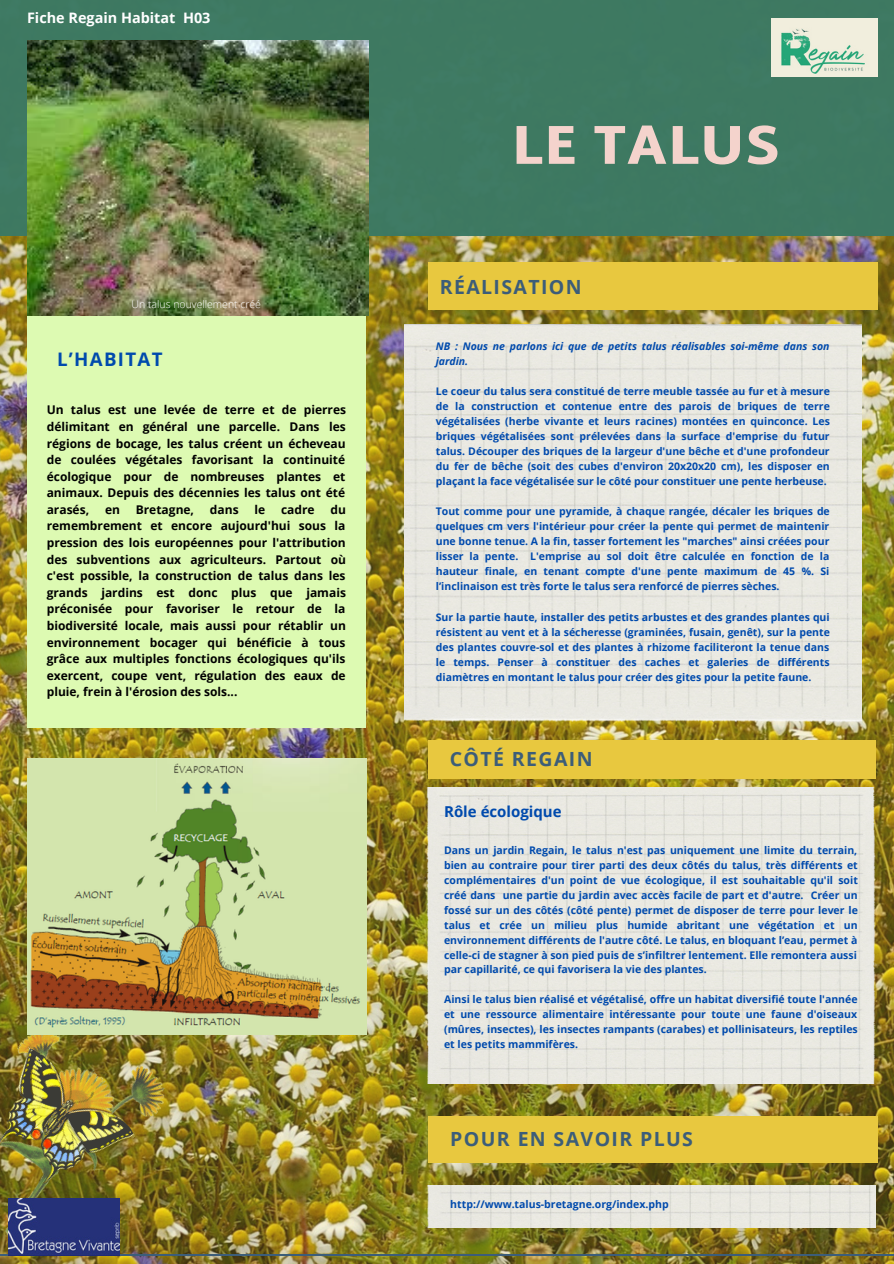
<style>
.page{position:relative;width:894px;height:1264px;background:#fff}
.page>*{position:absolute;margin:0;border:0;box-sizing:border-box;transform-origin:0 0}
.t1{font:900 55.5px "Martel Sans";letter-spacing:.02em;color:#f4d3cc}
.t2{font:700 19.5px "Open Sans";letter-spacing:.07em;color:#3c5d79}
.t3{font:700 18.6px "Open Sans";letter-spacing:.07em;color:#004aad}
.t4{font:700 15px "Open Sans";color:#004aad}
.t5{font:700 14.4px "Open Sans";color:#fff}
.t6{font:700 12px/16.6px "Open Sans";color:#000;text-align:justify}
.t7{font:700 10.5px/15px "Open Sans";color:#004aad;text-align:justify}
.t8{font:italic 700 10.5px/15px "Open Sans";color:#004aad}
.t9{font:300 10.5px "Open Sans";color:#fff}
</style>
<div class="page">
<img style="left:0;top:235px;width:893px;height:1028px">
<div style="left:0;top:0;width:893px;height:235px;background:#3c7963"></div>
<hr style="left:0;top:1254px;width:893px;height:1px;background:#3c5d79">
<div style="left:428px;top:263px;width:449px;height:47px;background:#e8c83f"></div>
<div style="left:428px;top:740px;width:447px;height:38px;background:#e8c83f"></div>
<div style="left:428px;top:1115px;width:449px;height:47px;background:#e8c83f"></div>
<div style="left:27px;top:41px;width:338px;height:686px;background:#ddfab2"></div>
<img style="left:404px;top:325px;width:457px;height:403px">
<img style="left:421px;top:787px;width:463px;height:296px">
<img style="left:421px;top:1185px;width:454px;height:42px">
<img style="left:27px;top:41px;width:341px;height:274px">
<img style="left:0;top:999px;width:186px;height:264px">
<img style="left:0;top:1027px;width:135px;height:177px">
<img style="left:771px;top:18px;width:106px;height:59px">
<img style="left:9px;top:1198px;width:110px;height:57px">
<img style="left:27px;top:758px;width:339px;height:276px">
<p class="t5" style="left:27px;top:8px;width:185px">Fiche Regain Habitat H03</p>
<p class="t9" style="left:131px;top:296px;width:131px">Un talus nouvellement créé</p>
<p class="t3" style="left:57px;top:346px;width:107px">L’HABITAT</p>
<p class="t6" style="left:47px;top:401px;width:301px">Un talus est une levée de terre et de pierres délimitant en général une parcelle. Dans les régions de bocage, les talus créent un écheveau de coulées végétales favorisant la continuité écologique pour de nombreuses plantes et animaux. Depuis des décennies les talus ont été arasés,</p>
<p class="t6" style="left:47px;top:501px;width:301px;text-indent:283px">du remembrement et encore aujourd'hui sous la pression des lois européennes pour l'attribution des subventions aux agriculteurs. Partout où c'est possible, la construction de talus dans les grands jardins est donc plus que jamais préconisée pour favoriser le retour de la biodiversité locale, mais aussi pour rétablir un environnement bocager qui bénéficie à tous grâce aux multiples fonctions écologiques qu'ils exercent, coupe vent, régulation des eaux de pluie, frein à l'érosion des sols...</p>
<p class="t6" style="left:105px;top:501px;width:16px">en</p>
<p class="t6" style="left:136px;top:501px;width:60px">Bretagne,</p>
<p class="t6" style="left:210px;top:501px;width:30px">dans</p>
<p class="t6" style="left:254px;top:501px;width:12px">le</p>
<p class="t6" style="left:281px;top:501px;width:35px">cadre</p>
<p class="t1" style="left:511px;top:112px;width:269px">LE TALUS</p>
<p class="t2" style="left:439px;top:273px;width:143px">RÉALISATION</p>
<p class="t8" style="left:435px;top:338px;width:395px">NB : Nous ne parlons ici que de petits talus réalisables soi-même dans son jardin.</p>
<p class="t7" style="left:435px;top:383px;width:395px">Le coeur du talus sera constitué de terre meuble tassée au fur et à mesure de la construction et contenue entre des parois de briques de terre végétalisées (herbe vivante et leurs racines) montées en quinconce. Les briques végétalisées sont prélevées dans la surface d'emprise du futur talus. Découper des briques de la largeur d'une bêche et d'une profondeur du fer de bêche (soit des cubes d'environ 20x20x20 cm), les disposer en plaçant la face végétalisée sur le côté pour constituer une pente herbeuse.</p>
<p class="t7" style="left:435px;top:504px;width:395px">Tout comme pour une pyramide, à chaque rangée, décaler les briques de quelques cm vers l'intérieur pour créer la pente qui permet de maintenir une bonne tenue. A la fin, tasser fortement les "marches" ainsi créées pour lisser la pente. L'emprise au sol doit être calculée en fonction de la hauteur finale, en tenant compte d'une pente maximum de 45 %. Si l’inclinaison est très forte le talus sera renforcé de pierres sèches.</p>
<p class="t7" style="left:435px;top:609px;width:395px">Sur la partie haute, installer des petits arbustes et des grandes plantes qui résistent au vent et à la sécheresse (graminées, fusain, genêt), sur la pente des plantes couvre-sol et des plantes à rhizome faciliteront la tenue dans le temps. Penser à constituer des caches et galeries de différents diamètres en montant le talus pour créer des gites pour la petite faune.</p>
<p class="t2" style="left:449px;top:745px;width:144px">CÔTÉ REGAIN</p>
<p class="t4" style="left:444px;top:800px;width:119px">Rôle écologique</p>
<p class="t7" style="left:444px;top:842px;width:415px">Dans un jardin Regain, le talus n'est pas uniquement une limite du terrain, bien au contraire pour tirer parti des deux côtés du talus, très différents et complémentaires d'un point de vue écologique, il est souhaitable qu'il soit créé dans une partie du jardin avec accès facile de part et d'autre. Créer un fossé sur un des côtés (côté pente) permet de disposer de terre pour lever le talus et crée un milieu plus humide abritant une végétation et un environnement différents de l'autre côté. Le talus, en bloquant l’eau, permet à celle-ci de stagner à son pied puis de s’infiltrer lentement. Elle remontera aussi par capillarité, ce qui favorisera la vie des plantes.</p>
<p class="t7" style="left:444px;top:991px;width:415px">Ainsi le talus bien réalisé et végétalisé, offre un habitat diversifié toute l'année et une ressource alimentaire intéressante pour toute une faune d'oiseaux (mûres, insectes), les insectes rampants (carabes) et pollinisateurs, les reptiles et les petits mammifères.</p>
<p class="t2" style="left:450px;top:1125px;width:244px">POUR EN SAVOIR PLUS</p>
<p class="t7" style="left:450px;top:1196px;width:220px">http://www.talus-bretagne.org/index.php</p>
</div>
